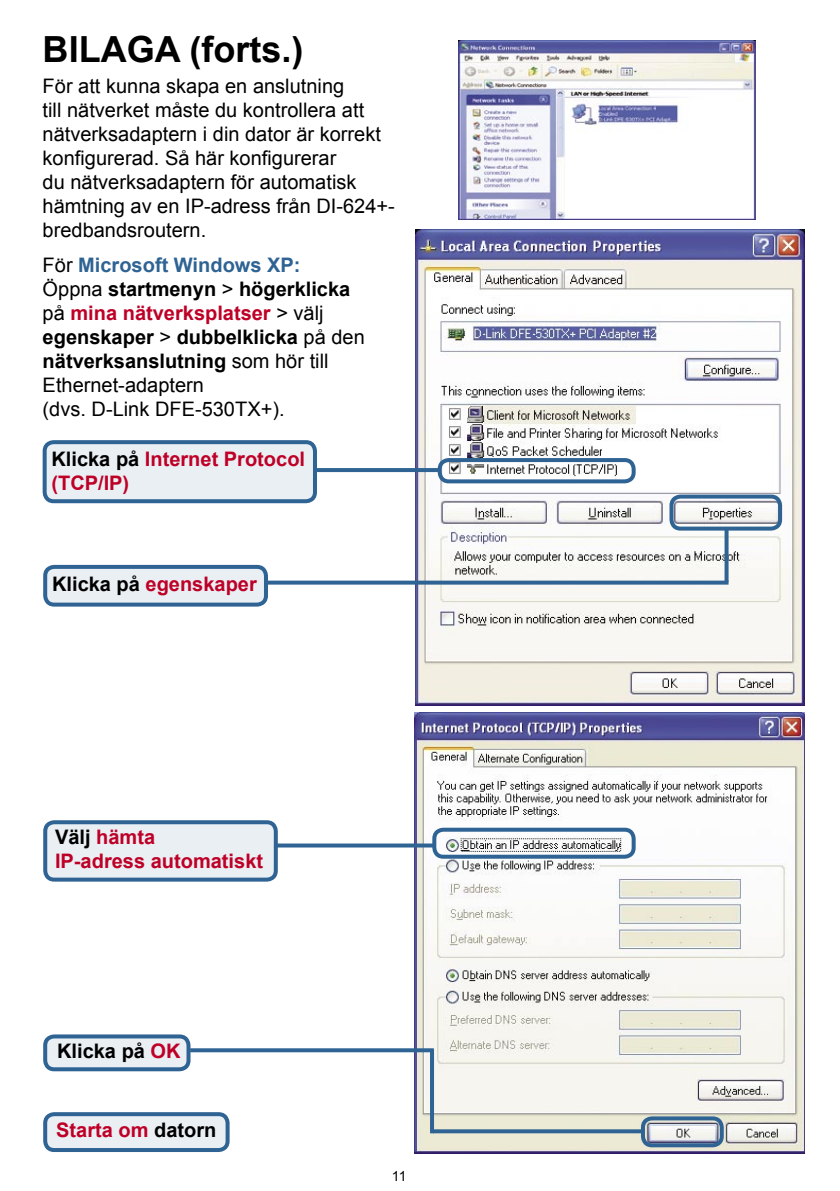
<style>
.page{position:relative;width:840px;height:1191px;background:#fff}
.page>*{position:absolute;margin:0;border:0;box-sizing:border-box;transform-origin:0 0}
.t1{font:700 36px "Arial";color:#000}
.t2{font:20px/24px "Arial";color:#000}
.t3{font:700 20px/24px "Arial";color:#000}
.t4{font:700 20px/24px "Arial";color:#be0027}
.t5{font:700 20px "Arial";color:#2e6393}
.t6{font:14px "Arial";color:#000}
.s1{font-weight:400;color:#000}
.s2{font-weight:400}
.s3{color:#be0027}
.s4{color:#000}
</style>
<div class="page">
<img style="left:415px;top:229px;width:388px;height:476px">
<img style="left:414px;top:712px;width:389px;height:441px">
<img style="left:458px;top:41px;width:297px;height:179px">
<svg style="left:319px;top:468px;width:116px;height:4px"></svg>
<svg style="left:435px;top:456px;width:202px;height:25px"></svg>
<svg style="left:270px;top:580px;width:458px;height:4px;background:#4c79a2"></svg>
<svg style="left:724px;top:529px;width:4px;height:53px"></svg>
<svg style="left:667px;top:492px;width:116px;height:36px"></svg>
<svg style="left:280px;top:843px;width:150px;height:4px"></svg>
<svg style="left:430px;top:825px;width:207px;height:31px"></svg>
<svg style="left:192px;top:1048px;width:241px;height:4px"></svg>
<hr style="left:430px;top:1049px;width:4px;height:84px;background:#2e6393">
<svg style="left:434px;top:1129px;width:204px;height:4px"></svg>
<svg style="left:638px;top:1114px;width:87px;height:31px"></svg>
<svg style="left:43px;top:1112px;width:187px;height:38px;background:#c6d4e1"></svg>
<svg style="left:43px;top:564px;width:227px;height:40px;background:#ccd9e4"></svg>
<svg style="left:43px;top:820px;width:237px;height:59px;background:#d2dde7"></svg>
<svg style="left:43px;top:1034px;width:149px;height:35px;background:#c4d3e0"></svg>
<svg style="left:42px;top:440px;width:277px;height:61px;background:#d4dee8"></svg>
<p class="t1" style="left:43px;top:26px;width:262px">BILAGA (forts.)</p>
<p class="t2" style="left:43px;top:74px;width:353px">För att kunna skapa en anslutning<br>till nätverket måste du kontrollera att nätverksadaptern i din dator är korrekt konfigurerad. Så här konfigurerar<br>du nätverksadaptern för automatisk hämtning av en IP-adress från DI-624+- bredbandsroutern.</p>
<p class="t5" style="left:43px;top:252px;width:259px"><span class="s1">För</span> Microsoft Windows XP:</p>
<p class="t3" style="left:43px;top:278px;width:323px"><span class="s2">Öppna</span> startmenyn <span class="s2">&gt;</span> högerklicka <span class="s2">på</span> <span class="s3">mina nätverksplatser</span> <span class="s2">&gt; välj </span>egenskaper <span class="s2">&gt;</span> dubbelklicka <span class="s2">på den </span>nätverksanslutning <span class="s2">som hör till<br>Ethernet-adaptern</span></p>
<p class="t2" style="left:43px;top:397px;width:243px">(dvs. D-Link DFE-530TX+).</p>
<p class="t4" style="left:51px;top:448px;width:255px"><span class="s4">Klicka på</span> Internet Protocol (TCP/IP)</p>
<p class="t4" style="left:52px;top:573px;width:206px"><span class="s4">Klicka på</span> egenskaper</p>
<p class="t4" style="left:55px;top:826px;width:102px"><span class="s4">Välj</span> hämta</p>
<p class="t4" style="left:55px;top:850px;width:209px">IP-adress automatiskt</p>
<p class="t3" style="left:57px;top:1039px;width:125px">Klicka på <span class="s3">OK</span></p>
<p class="t4" style="left:56px;top:1118px;width:162px">Starta om <span class="s4">datorn</span></p>
<p class="t6" style="left:392px;top:1167px;width:16px">11</p>
</div>
